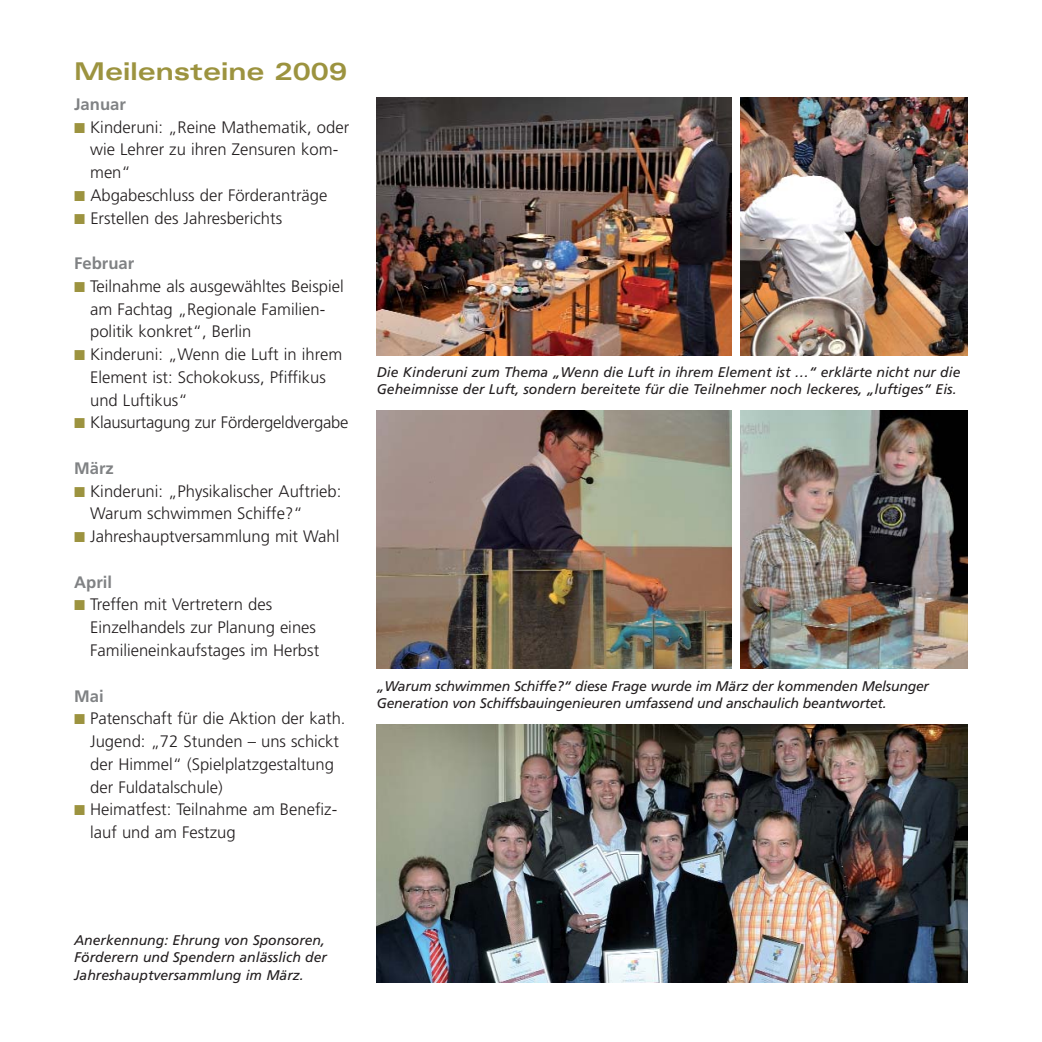
<style>
.page{position:relative;width:1042px;height:1042px;background:#fff}
.page>*{position:absolute;margin:0;border:0;box-sizing:border-box;transform-origin:0 0}
.t1{font:700 expanded 24.5px "Univers";color:#9c933f}
.t2{font:300 16.62px/22.8px "Frutiger";color:#231f20}
.t3{font:700 16.62px "Frutiger";color:#808284}
.t4{font:italic 14px/17.5px "Frutiger";color:#231f20}
.s1{font-family:"European Pi Three";font-weight:400;color:#9c933f}
</style>
<div class="page">
<img style="left:377px;top:97px;width:354px;height:258px">
<img style="left:741px;top:410px;width:226px;height:258px">
<img style="left:741px;top:97px;width:226px;height:258px">
<img style="left:377px;top:410px;width:354px;height:258px">
<img style="left:377px;top:724px;width:590px;height:258px">
<h1 class="t1" style="left:74px;top:62px;width:274px">Meilensteine 2009</h1>
<p class="t3" style="left:74px;top:97px;width:53px">Januar</p>
<p class="t2" style="left:90px;top:117px;width:261px;text-indent:-16px"><span class="s1">-</span> Kinderuni: „Reine Mathematik, oder wie Lehrer zu ihren Zensuren kom&shy;men“</p>
<p class="t2" style="left:74px;top:185px;width:255px"><span class="s1">-</span> Abgabeschluss der Förderanträge</p>
<p class="t2" style="left:74px;top:208px;width:209px"><span class="s1">-</span> Erstellen des Jahresberichts</p>
<p class="t3" style="left:74px;top:257px;width:62px">Februar</p>
<p class="t2" style="left:90px;top:276px;width:255px;text-indent:-16px"><span class="s1">-</span> Teilnahme als ausgewähltes Beispiel am Fachtag „Regionale Familien&shy;politik konkret“, Berlin</p>
<p class="t2" style="left:90px;top:344px;width:254px;text-indent:-16px"><span class="s1">-</span> Kinderuni: „Wenn die Luft in ihrem<br>Element ist: Schokokuss, Pfiffikus und Luftikus“</p>
<p class="t2" style="left:74px;top:412px;width:276px"><span class="s1">-</span> Klausurtagung zur Fördergeldvergabe</p>
<p class="t3" style="left:74px;top:461px;width:41px">März</p>
<p class="t2" style="left:90px;top:481px;width:253px;text-indent:-16px"><span class="s1">-</span> Kinderuni: „Physikalischer Auftrieb:<br>Warum schwimmen Schiffe?“</p>
<p class="t2" style="left:74px;top:526px;width:267px"><span class="s1">-</span> Jahreshauptversammlung mit Wahl</p>
<p class="t3" style="left:74px;top:575px;width:39px">April</p>
<p class="t2" style="left:90px;top:594px;width:231px;text-indent:-16px"><span class="s1">-</span> Treffen mit Vertretern des<br>Einzelhandels zur Planung eines<br>Familieneinkaufstages im Herbst</p>
<p class="t3" style="left:74px;top:689px;width:31px">Mai</p>
<p class="t2" style="left:90px;top:708px;width:257px;text-indent:-16px"><span class="s1">-</span> Patenschaft für die Aktion der kath.<br>Jugend: „72 Stunden – uns schickt der Himmel“ (Spielplatzgestaltung der Fuldatalschule)</p>
<p class="t2" style="left:90px;top:799px;width:249px;text-indent:-16px"><span class="s1">-</span> Heimatfest: Teilnahme am Benefiz&shy;lauf und am Festzug</p>
<p class="t4" style="left:377px;top:364px;width:585px">Die Kinderuni zum Thema „Wenn die Luft in ihrem Element ist …“ erklärte nicht nur die<br>Geheimnisse der Luft, sondern bereitete für die Teilnehmer noch leckeres, „luftiges“ Eis.</p>
<p class="t4" style="left:377px;top:678px;width:554px">„Warum schwimmen Schiffe?“ diese Frage wurde im März der kommenden Melsunger<br>Generation von Schiffsbauingenieuren umfassend und anschaulich beantwortet.</p>
<p class="t4" style="left:74px;top:932px;width:254px">Anerkennung: Ehrung von Sponsoren,<br>Förderern und Spendern anlässlich der<br>Jahreshauptversammlung im März.</p>
</div>
